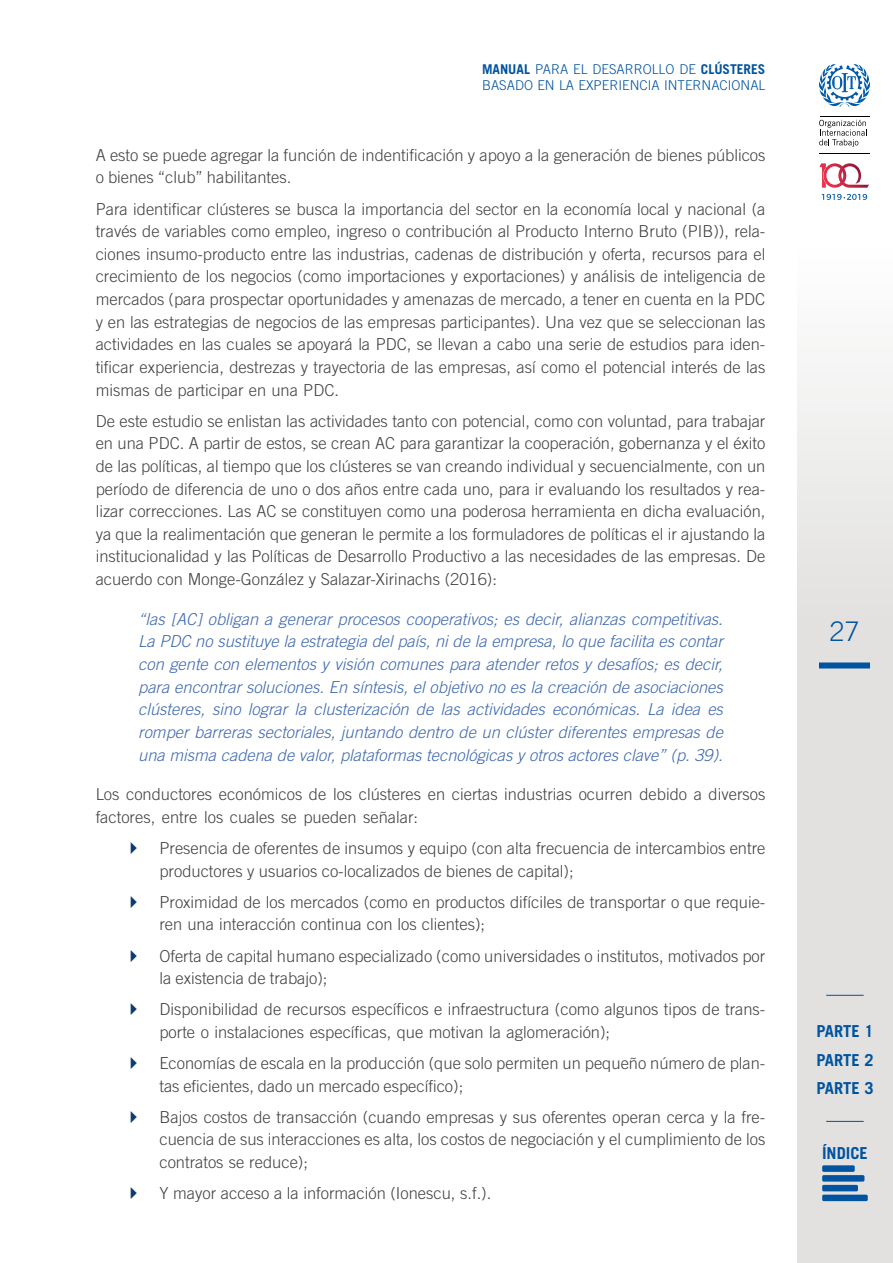
<style>
.page{position:relative;width:893px;height:1263px;background:#fff}
.page>*{position:absolute;margin:0;border:0;box-sizing:border-box;transform-origin:0 0}
.t1{font:300 27px "Trade Gothic LT Std";color:#00539f}
.texto{font:300 16.5px/22.6px "Trade Gothic LT Std";color:#414042}
.texto_testimonios{font:italic 300 16.5px/22.6px "Trade Gothic LT Std";color:#3d68ad;text-align:justify}
.t2{font:700 16.5px/28.3px "Trade Gothic LT Std";color:#00539f;text-align:justify}
.t3{font:300 13.5px/16.2px "Trade Gothic LT Std";color:#00539f}
.s1{font-weight:700}
</style>
<div class="page">
<div style="left:798px;top:0;width:95px;height:1263px;background:linear-gradient(to bottom,#fff,#d9d8d6)"></div>
<svg style="left:819px;top:163px;width:50px;height:25px"></svg>
<svg style="left:822px;top:194px;width:45px;height:6px"></svg>
<hr style="left:819px;top:153px;width:51px;height:1px;background:#000">
<hr style="left:819px;top:116px;width:50px;height:1px;background:#000">
<svg style="left:819px;top:120px;width:48px;height:27px"></svg>
<svg style="left:819px;top:64px;width:51px;height:43px"></svg>
<div style="left:819px;top:662px;width:51px;height:6px;background:#00539f"></div>
<hr style="left:826px;top:995px;width:38px;height:1px;background:#00539f">
<hr style="left:826px;top:1121px;width:38px;height:1px;background:#00539f">
<svg style="left:822px;top:1165px;width:46px;height:36px;background:#598ab8"></svg>
<p class="t3" style="left:482px;top:60px;width:285px"><span class="s1">MANUAL</span> PARA EL DESARROLLO DE <span class="s1">CLÚSTERES<br></span>BASADO EN LA EXPERIENCIA INTERNACIONAL</p>
<p class="texto" style="left:96px;top:143px;width:671px">A esto se puede agregar la función de indentificación y apoyo a la generación de bienes públicos o bienes “club” habilitantes.</p>
<p class="texto" style="left:96px;top:197px;width:671px;text-align:justify">Para identificar clústeres se busca la importancia del sector en la economía local y nacional (a través de variables como empleo, ingreso o contribución al Producto Interno Bruto (PIB)), rela&shy;ciones insumo-producto entre las industrias, cadenas de distribución y oferta, recursos para el crecimiento de los negocios (como importaciones y exportaciones) y análisis de inteligencia de mercados (para prospectar oportunidades y amenazas de mercado, a tener en cuenta en la PDC y en las estrategias de negocios de las empresas participantes). Una vez que se seleccionan las actividades en las cuales se apoyará la PDC, se llevan a cabo una serie de estudios para iden&shy;tificar experiencia, destrezas y trayectoria de las empresas, así como el potencial interés de las mismas de participar en una PDC.</p>
<p class="texto" style="left:96px;top:409px;width:671px;text-align:justify">De este estudio se enlistan las actividades tanto con potencial, como con voluntad, para trabajar en una PDC. A partir de estos, se crean AC para garantizar la cooperación, gobernanza y el éxito de las políticas, al tiempo que los clústeres se van creando individual y secuencialmente, con un período de diferencia de uno o dos años entre cada uno, para ir evaluando los resultados y rea&shy;lizar correcciones. Las AC se constituyen como una poderosa herramienta en dicha evaluación, ya que la realimentación que generan le permite a los formuladores de políticas el ir ajustando la institucionalidad y las Políticas de Desarrollo Productivo a las necesidades de las empresas. De acuerdo con Monge-González y Salazar-Xirinachs (2016):</p>
<p class="texto_testimonios" style="left:138px;top:608px;width:586px">“las [AC] obligan a generar procesos cooperativos; es decir, alianzas competitivas.<br>La PDC no sustituye la estrategia del país, ni de la empresa, lo que facilita es contar con gente con elementos y visión comunes para atender retos y desafíos; es decir, para encontrar soluciones. En síntesis, el objetivo no es la creación de asociaciones clústeres, sino lograr la clusterización de las actividades económicas. La idea es romper barreras sectoriales, juntando dentro de un clúster diferentes empresas de una misma cadena de valor, plataformas tecnológicas y otros actores clave” (p. 39).</p>
<p class="texto" style="left:96px;top:783px;width:671px">Los conductores económicos de los clústeres en ciertas industrias ocurren debido a diversos factores, entre los cuales se pueden señalar:</p>
<p class="texto" style="left:159px;top:836px;width:607px">Presencia de oferentes de insumos y equipo (con alta frecuencia de intercambios entre productores y usuarios co-localizados de bienes de capital);</p>
<p class="texto" style="left:159px;top:890px;width:607px">Proximidad de los mercados (como en productos difíciles de transportar o que requie&shy;ren una interacción continua con los clientes);</p>
<p class="texto" style="left:159px;top:944px;width:607px">Oferta de capital humano especializado (como universidades o institutos, motivados por la existencia de trabajo);</p>
<p class="texto" style="left:159px;top:998px;width:607px">Disponibilidad de recursos específicos e infraestructura (como algunos tipos de trans&shy;porte o instalaciones específicas, que motivan la aglomeración);</p>
<p class="texto" style="left:159px;top:1051px;width:607px">Economías de escala en la producción (que solo permiten un pequeño número de plan&shy;tas eficientes, dado un mercado específico);</p>
<p class="texto" style="left:159px;top:1105px;width:607px;text-align:justify">Bajos costos de transacción (cuando empresas y sus oferentes operan cerca y la fre&shy;cuencia de sus interacciones es alta, los costos de negociación y el cumplimiento de los contratos se reduce);</p>
<p class="texto" style="left:159px;top:1182px;width:333px">Y mayor acceso a la información (Ionescu, s.f.).</p>
<h1 class="t1" style="left:829px;top:616px;width:32px">27</h1>
<p class="t2" style="left:816px;top:1017px;width:59px">PARTE 1<br>PARTE 2<br>PARTE 3</p>
<p class="t2" style="left:822px;top:1139px;width:47px">ÍNDICE</p>
</div>
